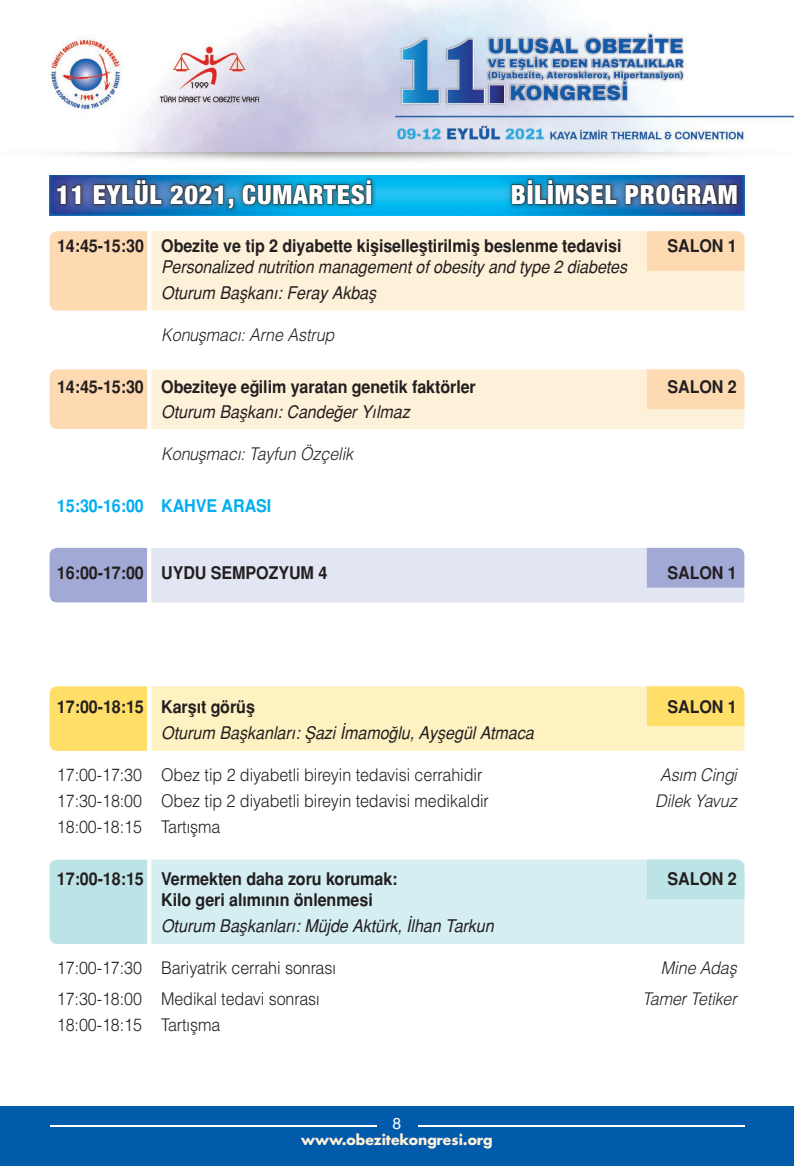
<style>
.page{position:relative;width:794px;height:1166px;background:#fff}
.page>*{position:absolute;margin:0;border:0;box-sizing:border-box;transform-origin:0 0}
.t1{font:900 condensed 26.25px "Helvetica Neue";letter-spacing:.03em;color:#fff}
.t2{font:700 17.5px "Helvetica Tr";letter-spacing:-.005em;color:#231f20;scale:.92 1}
.t3{font:17.5px "Helvetica Light Normal Tr";letter-spacing:-.005em;color:#231f20;scale:.92 1}
.t4{font:italic 17.5px/25.9px "Helvetica Tr";letter-spacing:-.005em;color:#231f20;scale:.92 1}
.t5{font:17.5px "Helvetica Light Italic Tr";letter-spacing:-.005em;color:#231f20;scale:.92 1}
.t6{font:700 17.5px "Helvetica Tr";letter-spacing:-.005em;color:#00aeef;scale:.92 1}
.t7{font:15.75px "Helvetica Normal Tr";color:#fff}
.t8{font:14px "Futura Bold Tr";color:#fef1d9}
</style>
<div class="page">
<img style="left:48px;top:0;width:746px;height:944px">
<div style="left:0;top:1106px;width:794px;height:60px;background:#015aaa"></div>
<hr style="left:417px;top:1125px;width:327px;height:1px;background:#fff">
<hr style="left:50px;top:1125px;width:326px;height:1px;background:#fff">
<svg style="left:50px;top:548px;width:694px;height:54px;background:#d2d6ea"></svg>
<svg style="left:50px;top:369px;width:694px;height:60px;background:#feebd0"></svg>
<div style="left:50px;top:231px;width:97px;height:80px;background:#fedab3"></div>
<div style="left:151px;top:231px;width:593px;height:80px;background:#fef1d9"></div>
<div style="left:647px;top:231px;width:97px;height:40px;background:#fedab3"></div>
<div style="left:50px;top:686px;width:97px;height:65px;background:#ffdf68"></div>
<div style="left:151px;top:686px;width:593px;height:65px;background:#fef2c2"></div>
<div style="left:647px;top:686px;width:97px;height:40px;background:#ffdf68"></div>
<div style="left:50px;top:859px;width:97px;height:85px;background:#bce3e5"></div>
<div style="left:151px;top:859px;width:593px;height:85px;background:#d5eef1"></div>
<div style="left:647px;top:859px;width:97px;height:40px;background:#bce3e5"></div>
<img style="left:50px;top:175px;width:694px;height:40px">
<div style="left:52px;top:174px;width:690px;height:40px;background:#231f20;opacity:.75"></div>
<svg style="left:57px;top:184px;width:24px;height:21px"></svg>
<svg style="left:93px;top:179px;width:69px;height:26px;background:#354b6e"></svg>
<svg style="left:170px;top:184px;width:64px;height:25px;background:#295d7d"></svg>
<div style="left:366px;top:185px;width:6px;height:19px;border:1px solid #231f20"></div>
<svg style="left:242px;top:178px;width:129px;height:28px;background:#176a85"></svg>
<svg style="left:511px;top:180px;width:106px;height:26px;background:#225a75"></svg>
<svg style="left:625px;top:174px;width:112px;height:32px;background:#354e75"></svg>
<h1 class="t1" style="left:56px;top:173px;width:317px">11 EYLÜL 2021, CUMARTESİ</h1>
<h1 class="t1" style="left:511px;top:173px;width:228px">BİLİMSEL PROGRAM</h1>
<p class="t2" style="left:57px;top:235px;width:615px">14:45-15:30 Obezite ve tip 2 diyabette kişiselleştirilmiş beslenme tedavisi</p>
<p class="t2" style="left:667px;top:235px;width:77px">SALON 1</p>
<p class="t4" style="left:161px;top:253px;width:508px">Personalized nutrition management of obesity and type 2 diabetes<br>Oturum Başkanı: Feray Akbaş</p>
<p class="t5" style="left:161px;top:323px;width:190px">Konuşmacı: Arne Astrup</p>
<p class="t2" style="left:57px;top:376px;width:457px">14:45-15:30 Obeziteye eğilim yaratan genetik faktörler</p>
<p class="t2" style="left:667px;top:376px;width:77px">SALON 2</p>
<p class="t4" style="left:161px;top:399px;width:272px">Oturum Başkanı: Candeğer Yılmaz</p>
<p class="t5" style="left:161px;top:443px;width:210px">Konuşmacı: Tayfun Özçelik</p>
<p class="t6" style="left:57px;top:496px;width:234px">15:30-16:00 KAHVE ARASI</p>
<p class="t2" style="left:57px;top:562px;width:295px">16:00-17:00 UYDU SEMPOZYUM 4</p>
<p class="t2" style="left:667px;top:562px;width:77px">SALON 1</p>
<p class="t2" style="left:57px;top:696px;width:217px">17:00-18:15 Karşıt görüş</p>
<p class="t2" style="left:667px;top:696px;width:77px">SALON 1</p>
<p class="t4" style="left:161px;top:719px;width:406px">Oturum Başkanları: Şazi İmamoğlu, Ayşegül Atmaca</p>
<p class="t3" style="left:57px;top:764px;width:464px">17:00-17:30 Obez tip 2 diyabetli bireyin tedavisi cerrahidir</p>
<p class="t5" style="left:660px;top:764px;width:85px">Asım Cingi</p>
<p class="t3" style="left:57px;top:789px;width:471px">17:30-18:00 Obez tip 2 diyabetli bireyin tedavisi medikaldir</p>
<p class="t5" style="left:655px;top:789px;width:90px">Dilek Yavuz</p>
<p class="t3" style="left:57px;top:815px;width:179px">18:00-18:15 Tartışma</p>
<p class="t2" style="left:57px;top:868px;width:372px">17:00-18:15 Vermekten daha zoru korumak:</p>
<p class="t2" style="left:667px;top:868px;width:77px">SALON 2</p>
<p class="t2" style="left:161px;top:889px;width:232px">Kilo geri alımının önlenmesi</p>
<p class="t4" style="left:161px;top:912px;width:363px">Oturum Başkanları: Müjde Aktürk, İlhan Tarkun</p>
<p class="t3" style="left:57px;top:956px;width:305px">17:00-17:30 Bariyatrik cerrahi sonrası</p>
<p class="t5" style="left:661px;top:956px;width:84px">Mine Adaş</p>
<p class="t3" style="left:57px;top:987px;width:287px">17:30-18:00 Medikal tedavi sonrası</p>
<p class="t5" style="left:642px;top:987px;width:104px">Tamer Tetiker</p>
<p class="t3" style="left:57px;top:1013px;width:179px">18:00-18:15 Tartışma</p>
<p class="t7" style="left:392px;top:1114px;width:10px">8</p>
<p class="t8" style="left:301px;top:1130px;width:193px">www.obezitekongresi.org</p>
</div>
